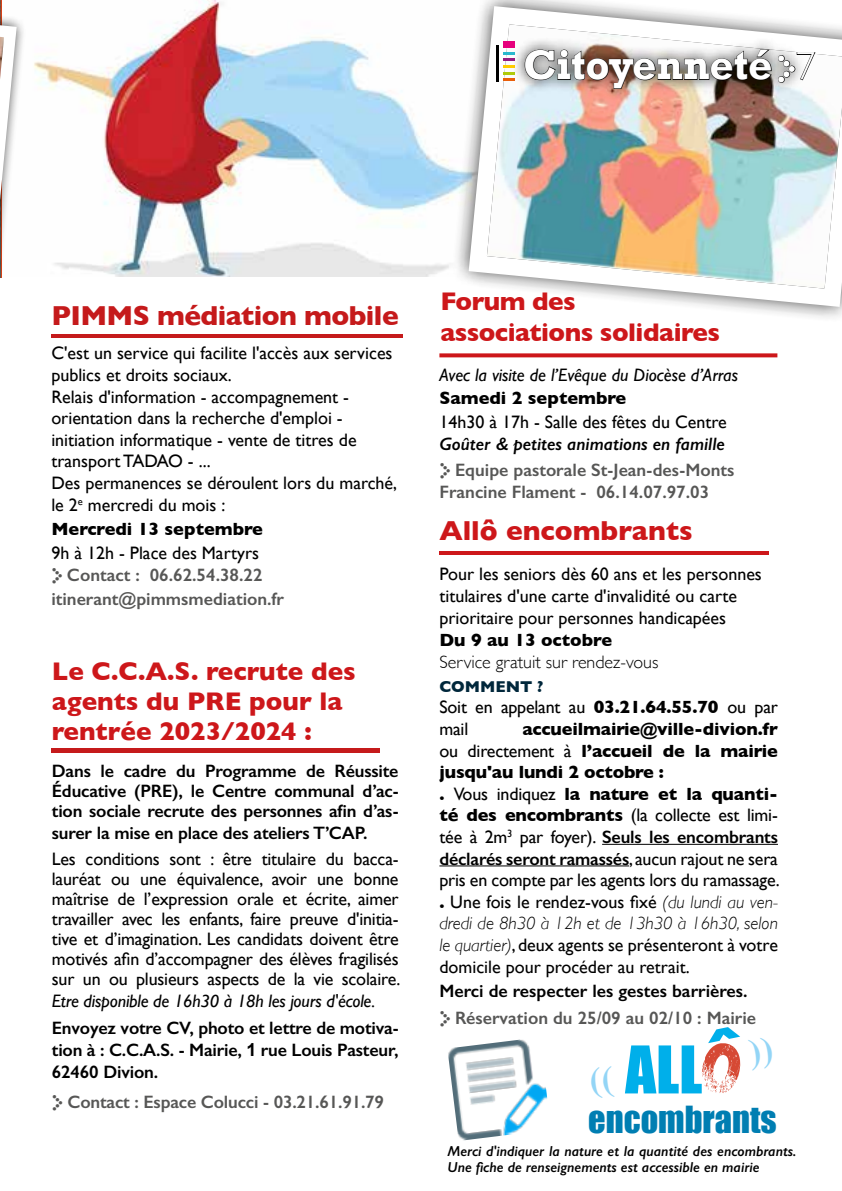
<style>
.page{position:relative;width:842px;height:1191px;background:#fff}
.page>*{position:absolute;margin:0;border:0;box-sizing:border-box;transform-origin:0 0}
.t1{font:60.6px "Impact";color:#00afea}
.t2{font:700 42.4px "Rockwell";color:#fff}
.t3{font:34.2px "Impact";color:#007eb2}
.t4{font:700 28px "Gill Sans";letter-spacing:-.02em;color:#c51a1b}
.t5{font:700 28px "Gill Sans";color:#cd171a}
.t6{font:700 26px/30px "Gill Sans";color:#cd171a}
.t7{font:700 26px/31.2px "Gill Sans";letter-spacing:-.02em;color:#cd171a}
.t8{font:18px/21.6px "Gill Sans";color:#000}
.t9{font:600 18px/20px "Gill Sans";letter-spacing:-.01em;color:#000;text-align:justify}
.t10{font:600 18px "Gill Sans";color:#575756}
.t11{font:italic 18px "Gill Sans";letter-spacing:-.01em;color:#000}
.t12{font:italic 600 18px/25.6px "Gill Sans";color:#000}
.t13{font:700 18px "Gill Sans";color:#000}
.t14{font:300 18px "Gill Sans";color:#000}
.t15{font:700 16px "Gill Sans";color:#00273b}
.t16{font:italic 600 14.4px/16.2px "Gill Sans";color:#000}
.s1{font-family:"Simple Direction Arrows";font-weight:400;font-size:45.2px}
.s2{font-family:"Gill Sans";font-weight:300;font-size:39.2px}
.s3{font-family:"Simple Direction Arrows";font-size:26px;color:#575756}
.s4{font-weight:600;color:#575756}
.s5{font-family:"Arial";font-weight:700}
.s6{font-family:"Simple Direction Arrows";font-weight:400;font-size:26px}
.s7{font-family:"Simple Direction Arrows";font-weight:400;font-style:normal;font-size:26px;color:#575756}
.s8{font-style:normal;color:#575756}
.s9{font-weight:700}
.s10{font-weight:600}
.s11{font-weight:300;font-style:italic}
.s12{font-family:"Simple Direction Arrows";font-weight:400;font-size:26px;color:#575756}
.s13{color:#575756}
</style>
<div class="page">
<img style="left:34px;top:0;width:415px;height:277px">
<svg style="left:459px;top:0;width:383px;height:316px"></svg>
<svg style="left:808px;top:52px;width:8px;height:29px"></svg>
<hr style="left:496px;top:45px;width:3px;height:36px;background:#000">
<svg style="left:503px;top:52px;width:9px;height:29px"></svg>
<div style="left:503px;top:42px;width:12px;height:6px;background:#e6007d"></div>
<div style="left:512px;top:37px;width:272px;height:64px;background:#000;opacity:.75"></div>
<img style="left:524px;top:49px;width:242px;height:41px">
<div style="left:766px;top:43px;width:42px;height:52px;background:#000;opacity:.75"></div>
<div style="left:788px;top:66px;width:7px;height:6px;border:1px solid #000;border-radius:50%"></div>
<div style="left:778px;top:76px;width:7px;height:7px;border:1px solid #000;border-radius:50%"></div>
<div style="left:778px;top:55px;width:7px;height:7px;border:1px solid #000;border-radius:50%"></div>
<div style="left:783px;top:71px;width:7px;height:7px;border:1px solid #000;border-radius:50%"></div>
<div style="left:783px;top:60px;width:7px;height:7px;border:1px solid #000;border-radius:50%"></div>
<hr style="left:51px;top:335px;width:352px;height:3px;background:#c51a1b">
<svg style="left:439px;top:353px;width:338px;height:4px"></svg>
<div style="left:51px;top:748px;width:329px;height:5px;background:#c51a1b"></div>
<svg style="left:0;top:0;width:23px;height:278px"></svg>
<hr style="left:439px;top:551px;width:330px;height:4px;background:#cd171a">
<hr style="left:602px;top:844px;width:176px;height:1px;background:#000">
<hr style="left:439px;top:865px;width:190px;height:1px;background:#000">
<img style="left:448px;top:1039px;width:100px;height:102px">
<svg style="left:702px;top:1027px;width:38px;height:66px"></svg>
<h2 class="t2" style="left:523px;top:39px;width:294px">Citoyenneté<span class="s1">y</span><span class="s2">7</span></h2>
<h3 class="t4" style="left:51px;top:293px;width:349px">PIMMS médiation mobile</h3>
<p class="t8" style="left:51px;top:342px;width:347px">C'est un service qui facilite l'accès aux services publics et droits sociaux.<br>Relais d'information - accompagnement - orientation dans la recherche d'emploi - initiation informatique - vente de titres de transport TADAO - ...<br>Des permanences se déroulent lors du marché, le 2<sup>e</sup> mercredi du mois :</p>
<p class="t13" style="left:51px;top:514px;width:213px">Mercredi 13 septembre</p>
<p class="t8" style="left:51px;top:541px;width:213px">9h à 12h - Place des Martyrs <span class="s3">y</span> <span class="s4">Contact : 06.62.54.38.22</span></p>
<p class="t10" style="left:51px;top:588px;width:234px">itinerant@pimmsmediation.fr</p>
<h3 class="t6" style="left:52px;top:655px;width:305px">Le C.C.A.S. recrute des agents du PRE pour la rentrée 2023/2024 :</h3>
<p class="t9" style="left:52px;top:760px;width:348px">Dans le cadre du Programme de Réussite Éducative (PRE), le Centre communal d’ac&shy;tion sociale recrute des personnes afin d’as-</p>
<p class="t9" style="left:52px;top:822px;width:317px">surer la mise en place des ateliers T’CAP.</p>
<p class="t8" style="left:52px;top:848px;width:350px;line-height:20px;text-align:justify">Les conditions sont : être titulaire du bacca&shy;lauréat ou une équivalence, avoir une bonne maîtrise de l’expression orale et écrite, aimer travailler avec les enfants, faire preuve d'initia&shy;tive et d’imagination. Les candidats doivent être motivés afin d’accompagner des élèves fragilisés sur un ou plusieurs aspects de la vie scolaire.</p>
<p class="t11" style="left:52px;top:990px;width:325px">Etre disponible de 16h30 à 18h les jours d'école.</p>
<p class="t9" style="left:52px;top:1017px;width:348px;line-height:22px">Envoyez votre CV, photo et lettre de motiva&shy;tion à : C.C.A.S. - Mairie, <span class="s5">1</span> rue Louis Pasteur, 62460 Divion.</p>
<p class="t10" style="left:52px;top:1091px;width:334px"><span class="s6">y</span> Contact : Espace Colucci - 03.21.61.91.79</p>
<h3 class="t7" style="left:440px;top:285px;width:281px">Forum des associations solidaires</h3>
<p class="t11" style="left:439px;top:364px;width:300px">Avec la visite de l’Evêque du Diocèse d’Arras</p>
<p class="t13" style="left:439px;top:383px;width:188px">Samedi 2 septembre</p>
<p class="t8" style="left:439px;top:410px;width:289px">14h30 à 17h - Salle des fêtes du Centre</p>
<p class="t12" style="left:439px;top:431px;width:296px">Goûter &amp; petites animations en famille <span class="s7">y</span> <span class="s8">Equipe pastorale St-Jean-des-Monts</span></p>
<p class="t10" style="left:439px;top:481px;width:271px">Francine Flament - 06.14.07.97.03</p>
<h3 class="t5" style="left:439px;top:508px;width:255px">Allô encombrants</h3>
<p class="t8" style="left:439px;top:562px;width:324px">Pour les seniors dès 60 ans et les personnes titulaires d'une carte d'invalidité ou carte prioritaire pour personnes handicapées</p>
<p class="t13" style="left:439px;top:625px;width:174px">Du 9 au 13 octobre</p>
<p class="t14" style="left:439px;top:647px;width:220px">Service gratuit sur rendez-vous</p>
<p class="t15" style="left:439px;top:673px;width:105px">COMMENT ?</p>
<p class="t8" style="left:439px;top:696px;width:340px">Soit en appelant au <span class="s9">03.21.64.55.70</span> ou par mail</p>
<p class="t8" style="left:439px;top:718px;width:342px;text-indent:83px"><span class="s9">accueilmairie@ville-divion.fr </span>ou directement à <span class="s9">l’accueil de la mairie jusqu'au lundi 2 octobre :<br>.</span> Vous indiquez <span class="s9">la nature et la quanti&shy;té des encombrants</span> (la collecte est limi&shy;tée à 2m<sup>3</sup> par foyer). <span class="s10">Seuls les encombrants déclarés seront ramassés</span>, aucun rajout ne sera pris en compte par les agents lors du ramassage. <span class="s9">.</span> Une fois le rendez-vous fixé <span class="s11">(du lundi au ven&shy;dredi de 8h30 à 12h et de 13h30 à 16h30, selon le quartier)</span>, deux agents se présenteront à votre domicile pour procéder au retrait.</p>
<p class="t9" style="left:439px;top:976px;width:318px;line-height:27.6px">Merci de respecter les gestes barrières. <span class="s12">y</span> <span class="s13">Réservation du 25/09 au 02/10 : Mairie</span></p>
<h1 class="t1" style="left:625px;top:1022px;width:78px">ALL</h1>
<h3 class="t3" style="left:588px;top:1092px;width:190px">encombrants</h3>
<p class="t16" style="left:447px;top:1143px;width:351px">Merci d'indiquer la nature et la quantité des encombrants.<br>Une fiche de renseignements est accessible en mairie</p>
</div>
